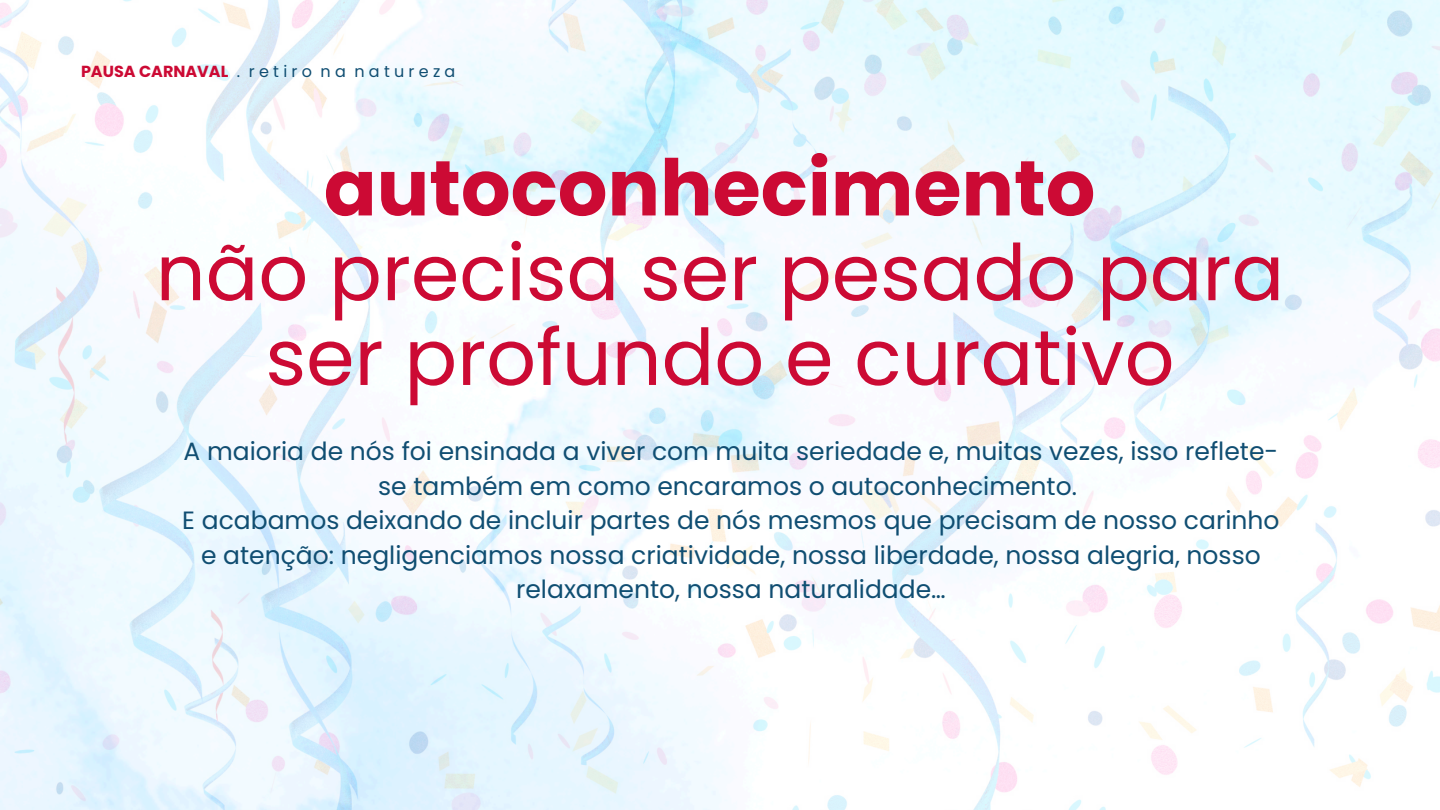
<style>
.page{position:relative;width:1440px;height:810px;background:#fff}
.page>*{position:absolute;margin:0;border:0;box-sizing:border-box;transform-origin:0 0}
.t1{font:78px/84.8px "Poppins";color:#cc0a34;text-align:center}
.t2{font:25px/34.5px "Poppins";color:#104e72;text-align:center}
.t3{font:16px "Poppins";letter-spacing:.265em;color:#104e72}
.s1{font-weight:700;color:#cc0a34}
.s2{font-weight:700}
</style>
<div class="page">
<img style="left:0;top:0;width:1440px;height:810px">
<p class="t3" style="left:81px;top:60px;width:376px"><span class="s1">PAUSACARNAVAL</span> . retiro na natureza</p>
<p class="t1" style="left:156px;top:146px;width:1130px"><span class="s2">autoconhecimento<br></span>não precisa ser pesado para ser profundo e curativo</p>
<h1 class="t2" style="left:182px;top:434px;width:1099px">A maioria de nós foi ensinada a viver com muita seriedade e, muitas vezes, isso reflete&shy;se também em como encaramos o autoconhecimento.<br>E acabamos deixando de incluir partes de nós mesmos que precisam de nosso carinho e atenção: negligenciamos nossa criatividade, nossa liberdade, nossa alegria, nosso relaxamento, nossa naturalidade…</h1>
</div>
